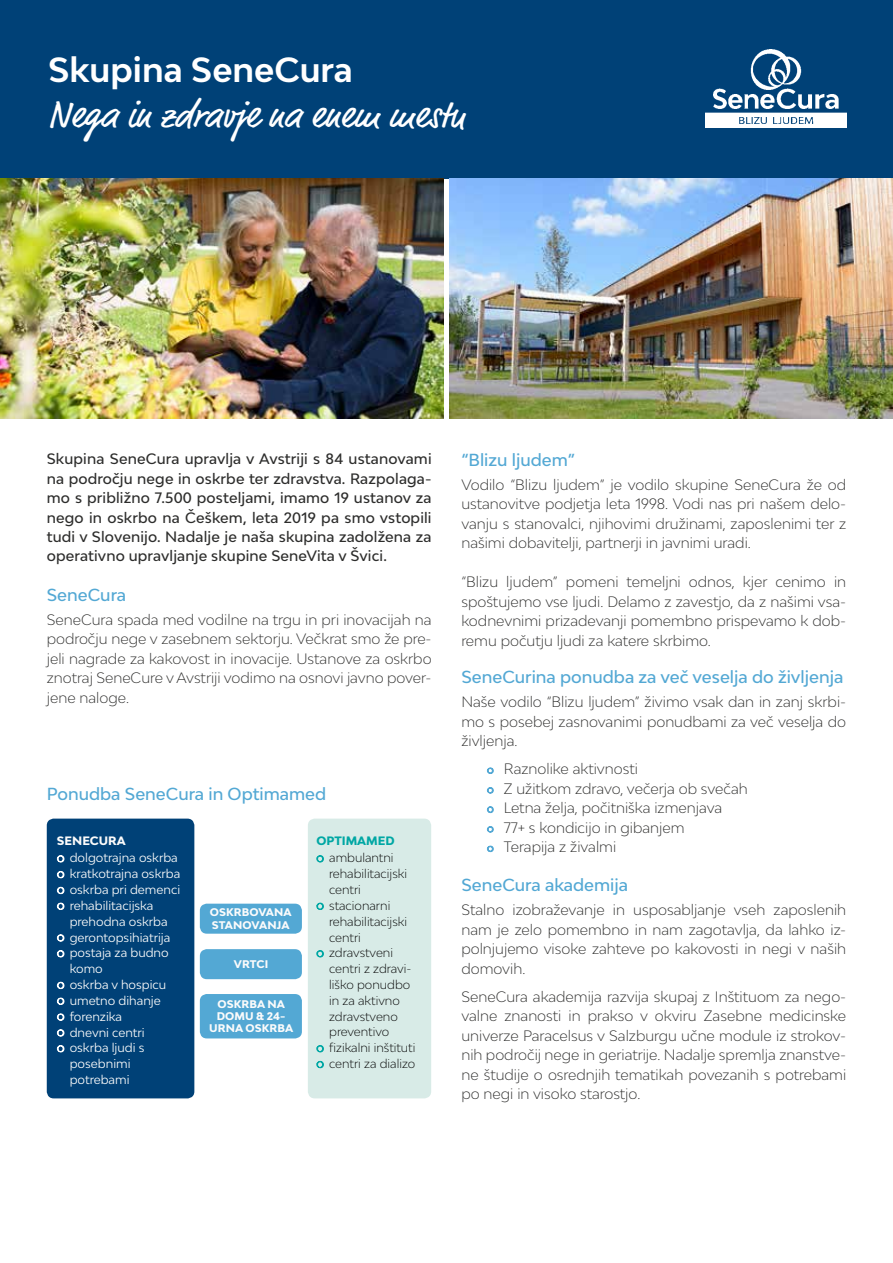
<style>
.page{position:relative;width:893px;height:1263px;background:#fff}
.page>*{position:absolute;margin:0;border:0;box-sizing:border-box;transform-origin:0 0}
.t1{font:37.5px "Market Pro";color:#fff}
.t2{font:700 33px "Bw Modelica";color:#fff}
.t3{font:500 16.5px "Bw Modelica";color:#53a8d4}
.t4{font:300 14.25px/19.5px "Bw Modelica";color:#2d2d2c;text-align:justify}
.t5{font:500 14.25px/19.5px "Bw Modelica";letter-spacing:.01em;color:#2d2d2c;text-align:justify}
.t6{font:11.85px/15.8px "Bw Modelica";color:#fbfbfb}
.t7{font:300 11.85px/15.9px "Bw Modelica";color:#000}
.t8{font:800 11.55px "Bw Modelica";color:#00a7a4}
.t9{font:800 11.55px "Bw Modelica";color:#fbfbfb}
.t10{font:800 10.5px/12.3px "Bw Modelica";letter-spacing:.01em;color:#fbfbfb}
</style>
<div class="page">
<div style="left:0;top:0;width:893px;height:179px;background:#004177"></div>
<img style="left:706px;top:50px;width:140px;height:78px">
<img style="left:450px;top:179px;width:443px;height:240px">
<img style="left:0;top:179px;width:443px;height:240px">
<div style="left:47px;top:819px;width:147px;height:279px;background:#004177;border-radius:7px"></div>
<div style="left:308px;top:819px;width:123px;height:279px;background:#d8ebe7;border-radius:7px"></div>
<div style="left:200px;top:904px;width:102px;height:30px;background:#53a8d4;border-radius:7px"></div>
<div style="left:200px;top:994px;width:102px;height:44px;background:#53a8d4;border-radius:7px"></div>
<div style="left:200px;top:949px;width:102px;height:30px;background:#53a8d4;border-radius:7px"></div>
<svg style="left:57px;top:855px;width:8px;height:55px"></svg>
<svg style="left:57px;top:934px;width:8px;height:24px"></svg>
<svg style="left:57px;top:981px;width:8px;height:72px"></svg>
<svg style="left:316px;top:855px;width:8px;height:8px"></svg>
<svg style="left:316px;top:902px;width:8px;height:8px"></svg>
<svg style="left:316px;top:950px;width:8px;height:8px"></svg>
<svg style="left:316px;top:1045px;width:8px;height:24px"></svg>
<svg style="left:486px;top:767px;width:8px;height:86px"></svg>
<h2 class="t2" style="left:48px;top:48px;width:306px">Skupina SeneCura</h2>
<h1 class="t1" style="left:48px;top:91px;width:419px">Nega in zdravje na enem mestu</h1>
<p class="t5" style="left:47px;top:449px;width:386px">Skupina SeneCura upravlja v Avstriji s 84 ustanovami na področju nege in oskrbe ter zdravstva. Razpolaga&shy;mo s približno 7.500 posteljami, imamo 19 ustanov za nego in oskrbo na Češkem, leta 2019 pa smo vstopili tudi v Slovenijo. Nadalje je naša skupina zadolžena za operativno upravljanje skupine SeneVita v Švici.</p>
<p class="t3" style="left:47px;top:584px;width:81px">SeneCura</p>
<p class="t4" style="left:47px;top:609px;width:386px">SeneCura spada med vodilne na trgu in pri inovacijah na področju nege v zasebnem sektorju. Večkrat smo že pre&shy;jeli nagrade za kakovost in inovacije. Ustanove za oskrbo znotraj SeneCure v Avstriji vodimo na osnovi javno pover&shy;jene naloge.</p>
<p class="t3" style="left:47px;top:783px;width:281px">Ponudba SeneCura in Optimamed</p>
<p class="t9" style="left:57px;top:833px;width:70px">SENECURA</p>
<p class="t6" style="left:70px;top:850px;width:112px">dolgotrajna oskrba kratkotrajna oskrba oskrba pri demenci rehabilitacijska prehodna oskrba gerontopsihiatrija postaja za budno komo<br>oskrba v hospicu umetno dihanje forenzika<br>dnevni centri oskrba ljudi s posebnimi potrebami</p>
<p class="t10" style="left:210px;top:906px;width:83px">OSKRBOVANA<br>STANOVANJA</p>
<p class="t10" style="left:234px;top:957px;width:36px">VRTCI</p>
<p class="t10" style="left:209px;top:997px;width:86px;text-align:center">OSKRBA NA<br>DOMU &amp; 24-<br>URNA OSKRBA</p>
<p class="t8" style="left:316px;top:833px;width:80px">OPTIMAMED</p>
<p class="t7" style="left:329px;top:850px;width:88px">ambulantni rehabilitacijski centri stacionarni rehabilitacijski centri zdravstveni centri z zdravi&shy;liško ponudbo in za aktivno zdravstveno preventivo fizikalni inštituti centri za dializo</p>
<p class="t3" style="left:461px;top:449px;width:115px">“Blizu ljudem”</p>
<p class="t4" style="left:461px;top:474px;width:386px">Vodilo “Blizu ljudem” je vodilo skupine SeneCura že od ustanovitve podjetja leta 1998. Vodi nas pri našem delo&shy;vanju s stanovalci, njihovimi družinami, zaposlenimi ter z našimi dobavitelji, partnerji in javnimi uradi.</p>
<p class="t4" style="left:461px;top:572px;width:386px">“Blizu ljudem” pomeni temeljni odnos, kjer cenimo in spoštujemo vse ljudi. Delamo z zavestjo, da z našimi vsa&shy;kodnevnimi prizadevanji pomembno prispevamo k dob&shy;remu počutju ljudi za katere skrbimo.</p>
<p class="t3" style="left:461px;top:666px;width:384px">SeneCurina ponudba za več veselja do življenja</p>
<p class="t4" style="left:461px;top:692px;width:386px">Naše vodilo “Blizu ljudem” živimo vsak dan in zanj skrbi&shy;mo s posebej zasnovanimi ponudbami za več veselja do življenja.</p>
<p class="t4" style="left:504px;top:759px;width:245px;text-align:left">Raznolike aktivnosti<br>Z užitkom zdravo, večerja ob svečah<br>Letna želja, počitniška izmenjava<br>77+ s kondicijo in gibanjem<br>Terapija z živalmi</p>
<p class="t3" style="left:461px;top:874px;width:168px">SeneCura akademija</p>
<p class="t4" style="left:461px;top:900px;width:386px">Stalno izobraževanje in usposabljanje vseh zaposlenih nam je zelo pomembno in nam zagotavlja, da lahko iz&shy;polnjujemo visoke zahteve po kakovosti in negi v naših domovih.</p>
<p class="t4" style="left:461px;top:986px;width:386px">SeneCura akademija razvija skupaj z Inštituom za nego&shy;valne znanosti in prakso v okviru Zasebne medicinske univerze Paracelsus v Salzburgu učne module iz strokov&shy;nih področij nege in geriatrije. Nadalje spremlja znanstve&shy;ne študije o osrednjih tematikah povezanih s potrebami po negi in visoko starostjo.</p>
</div>
